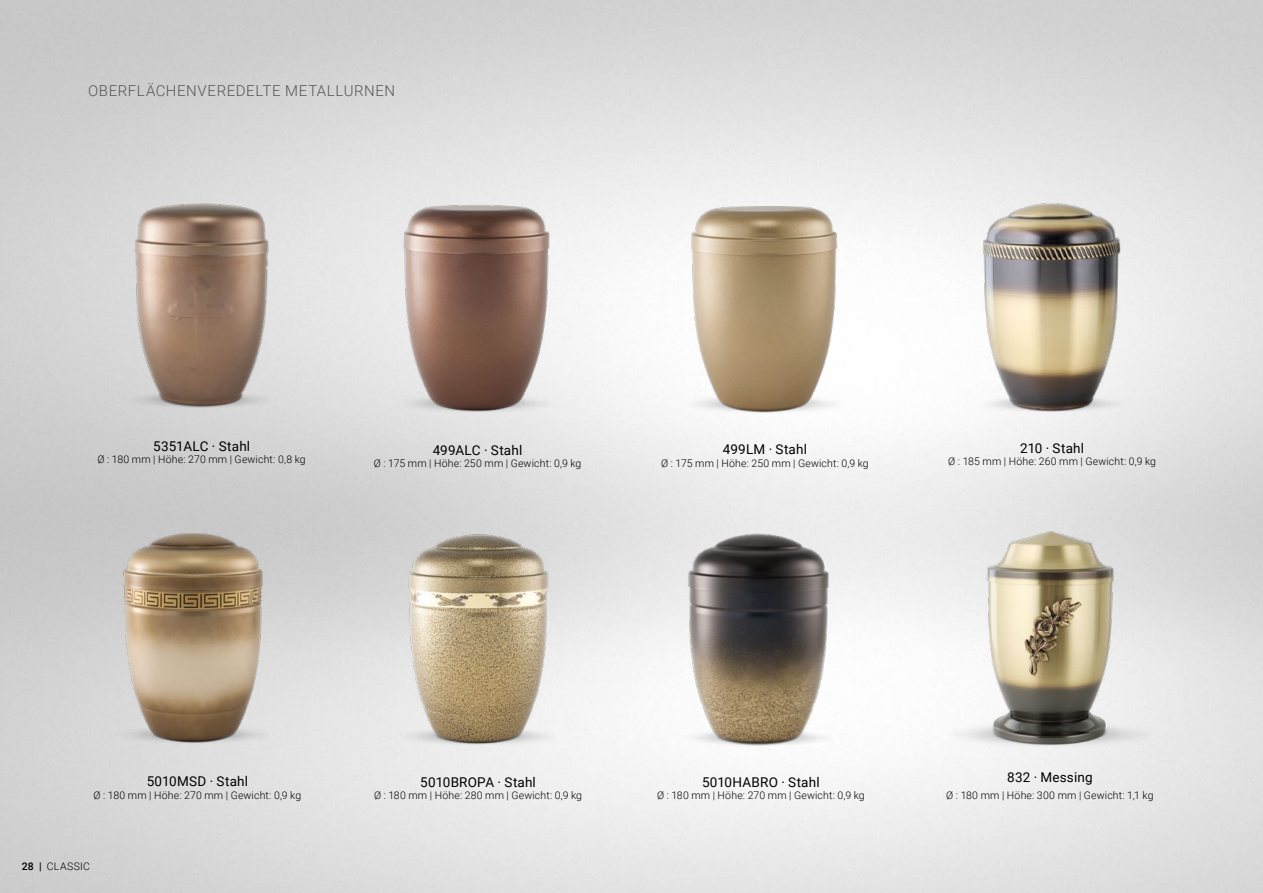
<style>
.page{position:relative;width:1263px;height:893px;background:#fff}
.page>*{position:absolute;margin:0;border:0;box-sizing:border-box;transform-origin:0 0}
.t1{font:300 15px "Roboto";letter-spacing:.04em;color:#575756}
.t2{font:13.5px "Roboto";letter-spacing:.01em;color:#000}
.t3{font:300 10.5px "Roboto";letter-spacing:.02em;color:#000}
.s1{font-weight:500}
</style>
<div class="page">
<img style="left:374px;top:198px;width:207px;height:259px">
<img style="left:662px;top:198px;width:206px;height:259px">
<img style="left:94px;top:195px;width:216px;height:257px">
<img style="left:370px;top:510px;width:216px;height:279px">
<img style="left:654px;top:531px;width:214px;height:259px">
<img style="left:91px;top:532px;width:213px;height:257px">
<img style="left:944px;top:163px;width:216px;height:292px">
<img style="left:947px;top:530px;width:206px;height:259px">
<h1 class="t1" style="left:88px;top:80px;width:308px">OBERFLÄCHENVEREDELTE METALLURNEN</h1>
<p class="t2" style="left:153px;top:436px;width:99px">5351ALC · Stahl</p>
<p class="t3" style="left:98px;top:452px;width:210px">Ø : 180 mm | Höhe: 270 mm | Gewicht: 0,8 kg</p>
<p class="t2" style="left:433px;top:440px;width:91px">499ALC · Stahl</p>
<p class="t3" style="left:374px;top:456px;width:209px">Ø : 175 mm | Höhe: 250 mm | Gewicht: 0,9 kg</p>
<p class="t2" style="left:723px;top:440px;width:86px">499LM · Stahl</p>
<p class="t3" style="left:661px;top:456px;width:209px">Ø : 175 mm | Höhe: 250 mm | Gewicht: 0,9 kg</p>
<p class="t2" style="left:1020px;top:439px;width:65px">210 · Stahl</p>
<p class="t3" style="left:948px;top:454px;width:209px">Ø : 185 mm | Höhe: 260 mm | Gewicht: 0,9 kg</p>
<p class="t2" style="left:147px;top:772px;width:103px">5010MSD · Stahl</p>
<p class="t3" style="left:94px;top:788px;width:209px">Ø : 180 mm | Höhe: 270 mm | Gewicht: 0,9 kg</p>
<p class="t3" style="left:22px;top:858px;width:70px"><span class="s1">28 |</span> CLASSIC</p>
<p class="t2" style="left:420px;top:772px;width:117px">5010BROPA · Stahl</p>
<p class="t3" style="left:374px;top:788px;width:209px">Ø : 180 mm | Höhe: 280 mm | Gewicht: 0,9 kg</p>
<p class="t2" style="left:702px;top:772px;width:119px">5010HABRO · Stahl</p>
<p class="t3" style="left:657px;top:788px;width:209px">Ø : 180 mm | Höhe: 270 mm | Gewicht: 0,9 kg</p>
<p class="t2" style="left:1007px;top:768px;width:87px">832 · Messing</p>
<p class="t3" style="left:946px;top:788px;width:209px">Ø : 180 mm | Höhe: 300 mm | Gewicht: 1,1 kg</p>
</div>
